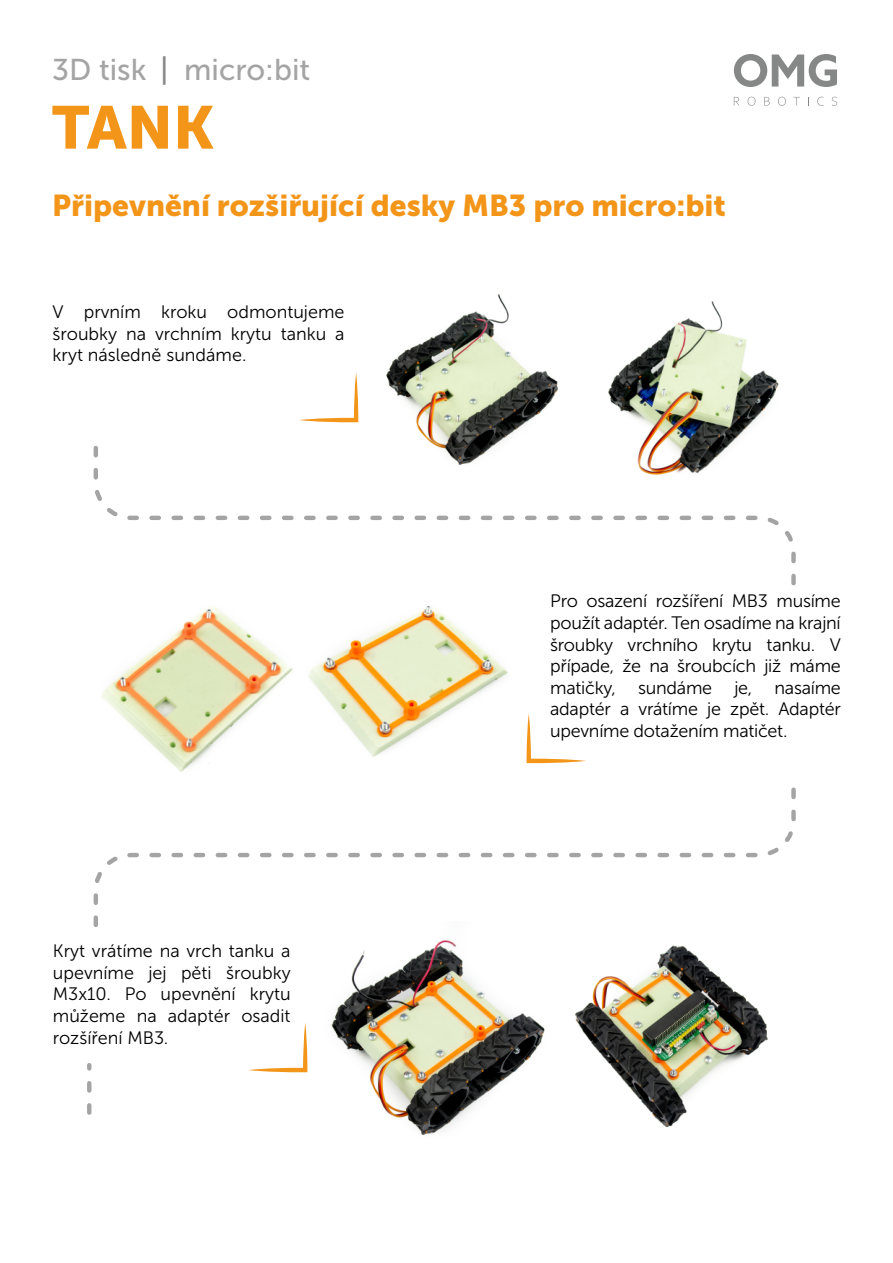
<style>
.page{position:relative;width:893px;height:1263px;background:#fff}
.page>*{position:absolute;margin:0;border:0;box-sizing:border-box;transform-origin:0 0}
.t1{font:60px "Museo Sans 900";color:#f39519}
.t2{font:30px "Museo Sans 900";color:#f39519}
.t3{font:30px "Museo Sans 500";color:#a5a4a4}
.t4{font:18px/21.6px "Museo Sans 300";color:#000;text-align:justify}
.s1{color:#888}
</style>
<div class="page">
<svg style="left:734px;top:54px;width:103px;height:33px"></svg>
<svg style="left:734px;top:97px;width:6px;height:9px"></svg>
<svg style="left:748px;top:97px;width:7px;height:9px"></svg>
<svg style="left:764px;top:97px;width:6px;height:9px"></svg>
<svg style="left:778px;top:97px;width:8px;height:9px"></svg>
<svg style="left:793px;top:97px;width:7px;height:9px"></svg>
<svg style="left:817px;top:97px;width:7px;height:9px"></svg>
<svg style="left:832px;top:97px;width:5px;height:9px"></svg>
<svg style="left:93px;top:446px;width:703px;height:140px"></svg>
<svg style="left:93px;top:787px;width:703px;height:140px"></svg>
<svg style="left:87px;top:1065px;width:4px;height:48px"></svg>
<svg style="left:299px;top:373px;width:59px;height:49px"></svg>
<svg style="left:248px;top:1023px;width:59px;height:49px"></svg>
<svg style="left:527px;top:714px;width:59px;height:49px"></svg>
<img style="left:367px;top:293px;width:208px;height:199px">
<img style="left:590px;top:301px;width:204px;height:193px">
<img style="left:93px;top:575px;width:213px;height:219px">
<img style="left:302px;top:573px;width:214px;height:215px">
<img style="left:323px;top:922px;width:228px;height:213px">
<img style="left:557px;top:925px;width:230px;height:203px">
<h2 class="t3" style="left:52px;top:53px;width:260px">3D tisk <span class="s1">|</span> micro:bit</h2>
<h1 class="t1" style="left:52px;top:94px;width:164px">TANK</h1>
<h2 class="t2" style="left:52px;top:188px;width:675px">Připevnění rozšiřující desky MB3 pro micro:bit</h2>
<p class="t4" style="left:53px;top:301px;width:293px">V prvním kroku odmontujeme šroubky na vrchním krytu tanku a kryt následně sundáme.</p>
<p class="t4" style="left:53px;top:940px;width:239px">Kryt vrátíme na vrch tanku a upevníme jej pěti šroubky M3x10. Po upevnění krytu můžeme na adaptér osadit rozšíření MB3.</p>
<p class="t4" style="left:550px;top:590px;width:292px">Pro osazení rozšíření MB3 musíme použít adaptér. Ten osadíme na krajní šroubky vrchního krytu tanku. V případe, že na šroubcích již máme matičky, sundáme je, nasaíme adaptér a vrátíme je zpět. Adaptér upevníme dotažením matičet.</p>
</div>
